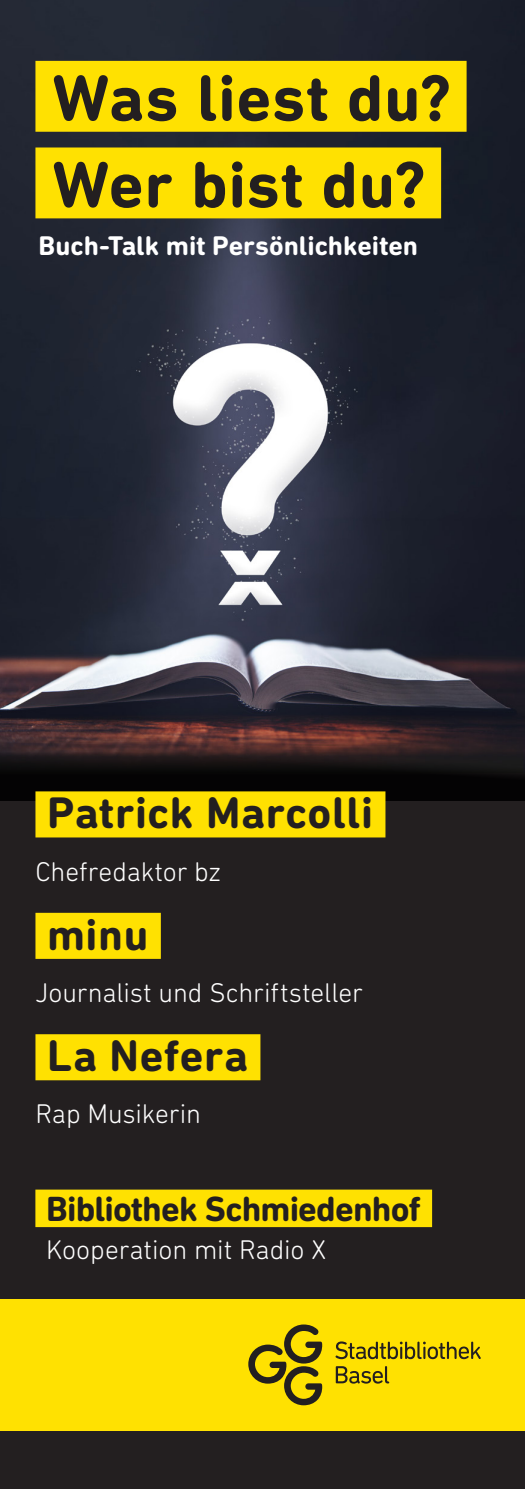
<style>
.page{position:relative;width:525px;height:1489px;background:#fff}
.page>*{position:absolute;margin:0;border:0;box-sizing:border-box;transform-origin:0 0}
.Titel_gelb{font:700 66.25px "DIN Next Rounded LT Pro";letter-spacing:.01em;color:#231f20}
.Untertitel{font:700 45px "DIN Next Rounded LT Pro";letter-spacing:.015em;color:#231f20}
.Tiel2_gelb{font:700 35.5px "DIN Next Rounded LT Pro";letter-spacing:-.025em;color:#231f20}
.Untertitel-2{font:300 27.5px "DIN Next Rounded LT Pro";letter-spacing:-.005em;color:#fff}
.Untertitel-3{font:700 27.5px "DIN Next Rounded LT Pro";color:#fff}
</style>
<div class="page">
<div style="left:0;top:0;width:524px;height:1488px;background:#231f20"></div>
<img style="left:0;top:0;width:524px;height:751px">
<div style="left:0;top:1299px;width:524px;height:131px;background:#ffe101"></div>
<svg style="left:335px;top:1341px;width:145px;height:17px"></svg>
<svg style="left:335px;top:1366px;width:54px;height:17px"></svg>
<svg style="left:248px;top:1324px;width:74px;height:81px"></svg>
<svg style="left:0;top:751px;width:524px;height:50px"></svg>
<div style="left:35px;top:1189px;width:397px;height:37px;background:#ffe101"></div>
<div style="left:35px;top:61px;width:431px;height:71px;background:#ffe101"></div>
<div style="left:35px;top:147px;width:406px;height:71px;background:#ffe101"></div>
<div style="left:35px;top:791px;width:350px;height:46px;background:#ffe101"></div>
<div style="left:35px;top:912px;width:126px;height:46px;background:#ffe101"></div>
<div style="left:35px;top:1034px;width:225px;height:46px;background:#ffe101"></div>
<p class="Titel_gelb" style="left:52px;top:59px;width:400px">Was liest du?</p>
<p class="Titel_gelb" style="left:52px;top:146px;width:375px">Wer bist du?</p>
<p class="Untertitel-3" style="left:39px;top:229px;width:381px">Buch-Talk mit Persönlichkeiten</p>
<p class="Untertitel" style="left:47px;top:786px;width:327px">Patrick Marcolli</p>
<p class="Untertitel-2" style="left:35px;top:855px;width:187px">Chefredaktor bz</p>
<p class="Untertitel" style="left:47px;top:908px;width:103px">minu</p>
<p class="Untertitel-2" style="left:35px;top:976px;width:329px">Journalist und Schriftsteller</p>
<p class="Untertitel" style="left:47px;top:1029px;width:202px">La Nefera</p>
<p class="Untertitel-2" style="left:35px;top:1098px;width:167px">Rap Musikerin</p>
<p class="Tiel2_gelb" style="left:46px;top:1188px;width:376px">Bibliothek Schmiedenhof</p>
<p class="Untertitel-2" style="left:46px;top:1234px;width:281px">Kooperation mit Radio X</p>
</div>
